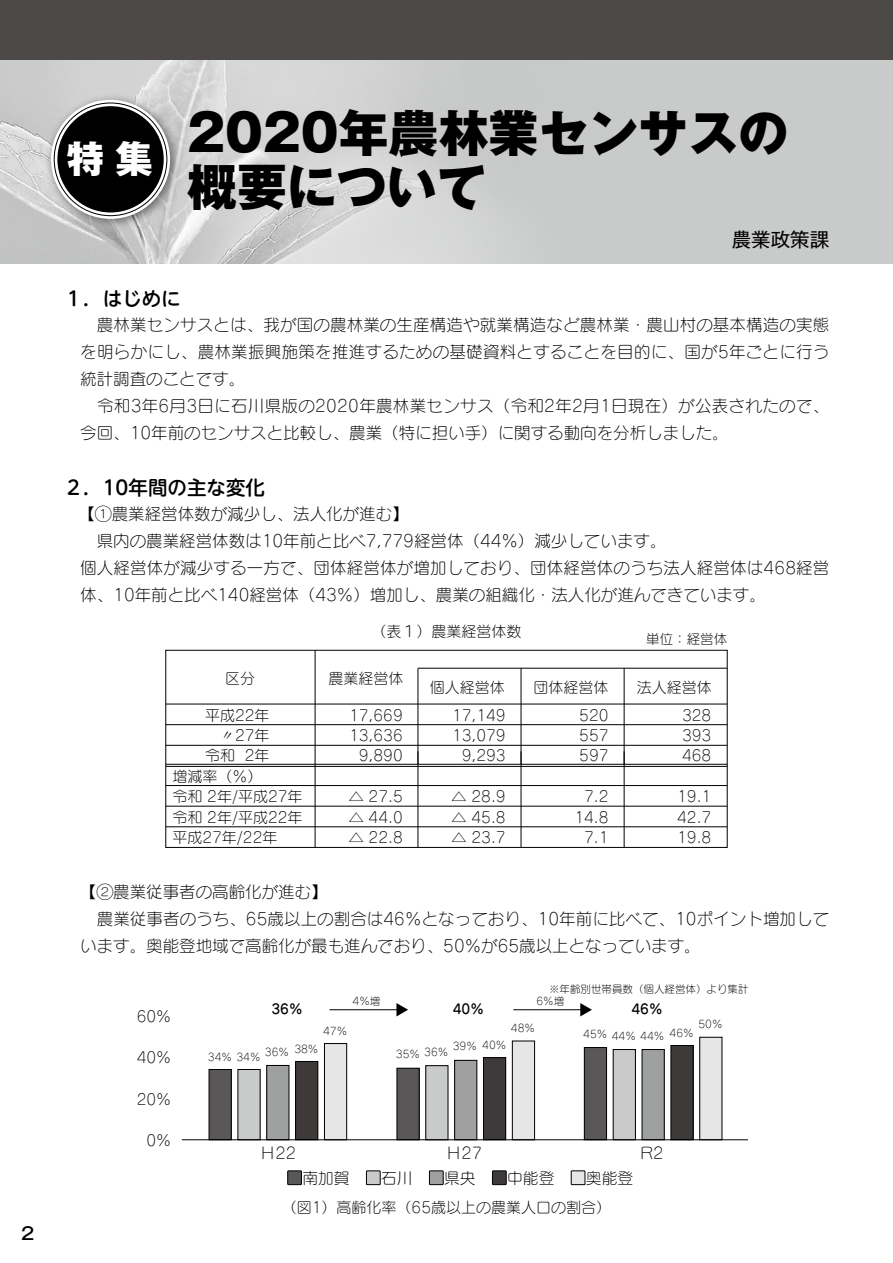
<style>
.page{position:relative;width:893px;height:1263px;background:#fff}
.page>*{position:absolute;margin:0;border:0;box-sizing:border-box;transform-origin:0 0}
.t1{font:800 49.95px "Gothic MB101 Pr 6";color:#000}
.t2{font:800 37.5px "Gothic MB101 Pr 6";color:#fff}
.t3{font:500 19.5px "UD Shin M Go Pr 6 N";color:#000}
.t4{font:19.5px "Gothic MB101 Pr 6";color:#000}
.t5{font:500 17.25px "Gothic MB101 Pr 6";color:#000}
.t6{font:16.5px/27px "Seurat Pro N L";letter-spacing:.005em;color:#000}
.t7{font:15.75px "Seurat Pro N L";color:#000}
.t8{font:15px/20.4px "Seurat Pro N L";color:#000;text-align:justify}
.t9{font:13.5px "Seurat Pro N DB";color:#000}
.t10{font:13.5px "Seurat Pro N L";color:#000}
.t11{font:10.5px "Seurat Pro N L";color:#000}
</style>
<div class="page">
<div style="left:0;top:0;width:893px;height:264px;background:#c9caca"></div>
<img style="left:0;top:60px;width:486px;height:204px">
<div style="left:0;top:0;width:893px;height:60px;background:#4c4948"></div>
<img style="left:40px;top:89px;width:145px;height:145px">
<svg style="left:51px;top:100px;width:119px;height:119px;background:#cfcfcf"></svg>
<div style="left:57px;top:106px;width:107px;height:106px;background:#000;border-radius:50%"></div>
<div style="left:165px;top:650px;width:563px;height:198px;border:1px solid #000"></div>
<hr style="left:166px;top:826px;width:561px;height:1px;background:#000">
<hr style="left:166px;top:806px;width:561px;height:1px;background:#000">
<hr style="left:166px;top:785px;width:561px;height:1px;background:#000">
<hr style="left:166px;top:766px;width:561px;height:1px;background:#000">
<hr style="left:166px;top:764px;width:561px;height:1px;background:#000">
<hr style="left:418px;top:668px;width:309px;height:1px;background:#000">
<hr style="left:166px;top:704px;width:561px;height:1px;background:#000">
<hr style="left:166px;top:724px;width:561px;height:1px;background:#000">
<hr style="left:166px;top:745px;width:561px;height:1px;background:#000">
<hr style="left:315px;top:650px;width:1px;height:197px;background:#000">
<hr style="left:418px;top:668px;width:1px;height:96px;background:#000">
<hr style="left:521px;top:668px;width:1px;height:96px;background:#000">
<hr style="left:624px;top:668px;width:1px;height:96px;background:#000">
<hr style="left:418px;top:751px;width:1px;height:96px;background:#000">
<hr style="left:521px;top:751px;width:1px;height:96px;background:#000">
<hr style="left:624px;top:751px;width:1px;height:96px;background:#000">
<div style="left:288px;top:1171px;width:13px;height:13px;background:#595757"></div>
<div style="left:287px;top:1170px;width:15px;height:15px;border:1px solid #000"></div>
<div style="left:366px;top:1171px;width:14px;height:13px;background:#c9caca"></div>
<div style="left:366px;top:1170px;width:14px;height:15px;border:1px solid #000"></div>
<div style="left:429px;top:1171px;width:14px;height:13px;background:#9fa0a0"></div>
<div style="left:429px;top:1170px;width:14px;height:15px;border:1px solid #000"></div>
<div style="left:492px;top:1171px;width:14px;height:13px;background:#3e3a39"></div>
<div style="left:492px;top:1170px;width:14px;height:15px;border:1px solid #000"></div>
<div style="left:571px;top:1171px;width:14px;height:13px;background:#e6e6e6"></div>
<div style="left:571px;top:1170px;width:14px;height:15px;border:1px solid #000"></div>
<hr style="left:329px;top:1009px;width:69px;height:1px;background:#000">
<svg style="left:396px;top:1003px;width:12px;height:13px"></svg>
<hr style="left:513px;top:1009px;width:69px;height:1px;background:#000">
<svg style="left:580px;top:1003px;width:12px;height:13px"></svg>
<div style="left:209px;top:1069px;width:22px;height:71px;background:#595757"></div>
<div style="left:209px;top:1069px;width:22px;height:71px;border:1px solid #000"></div>
<div style="left:238px;top:1069px;width:22px;height:71px;background:#c9caca"></div>
<div style="left:267px;top:1065px;width:22px;height:75px;background:#9fa0a0"></div>
<div style="left:266px;top:1065px;width:23px;height:75px;border:1px solid #000"></div>
<div style="left:296px;top:1061px;width:22px;height:79px;background:#3e3a39"></div>
<div style="left:295px;top:1061px;width:23px;height:79px;border:1px solid #000"></div>
<div style="left:324px;top:1043px;width:23px;height:97px;background:#e6e6e6"></div>
<div style="left:324px;top:1043px;width:23px;height:97px;border:1px solid #000"></div>
<div style="left:397px;top:1068px;width:22px;height:72px;background:#595757"></div>
<div style="left:397px;top:1068px;width:22px;height:72px;border:1px solid #000"></div>
<div style="left:426px;top:1066px;width:22px;height:74px;background:#c9caca"></div>
<div style="left:455px;top:1060px;width:22px;height:80px;background:#9fa0a0"></div>
<div style="left:454px;top:1060px;width:23px;height:80px;border:1px solid #000"></div>
<div style="left:483px;top:1058px;width:23px;height:82px;background:#3e3a39"></div>
<div style="left:483px;top:1057px;width:23px;height:83px;border:1px solid #000"></div>
<div style="left:512px;top:1041px;width:23px;height:99px;background:#e6e6e6"></div>
<div style="left:512px;top:1041px;width:23px;height:99px;border:1px solid #000"></div>
<div style="left:584px;top:1047px;width:23px;height:93px;background:#595757"></div>
<div style="left:584px;top:1047px;width:23px;height:93px;border:1px solid #000"></div>
<div style="left:613px;top:1049px;width:22px;height:91px;background:#c9caca"></div>
<div style="left:613px;top:1049px;width:23px;height:91px;border:1px solid #000"></div>
<div style="left:642px;top:1049px;width:22px;height:91px;background:#9fa0a0"></div>
<div style="left:671px;top:1045px;width:22px;height:95px;background:#3e3a39"></div>
<div style="left:671px;top:1045px;width:22px;height:95px;border:1px solid #000"></div>
<div style="left:700px;top:1037px;width:22px;height:103px;background:#e6e6e6"></div>
<div style="left:699px;top:1037px;width:23px;height:103px;border:1px solid #000"></div>
<hr style="left:182px;top:1139px;width:566px;height:1px;background:#000">
<p class="t5" style="left:21px;top:1219px;width:15px">2</p>
<h2 class="t2" style="left:67px;top:127px;width:88px">特集</h2>
<h1 class="t1" style="left:187px;top:92px;width:603px">2020年農林業センサスの</h1>
<h1 class="t1" style="left:187px;top:146px;width:301px">概要について</h1>
<p class="t4" style="left:732px;top:223px;width:99px">農業政策課</p>
<p class="t3" style="left:64px;top:282px;width:118px">１．はじめに</p>
<p class="t6" style="left:80px;top:310px;width:751px">　農林業センサスとは、我が国の農林業の生産構造や就業構造など農林業・農山村の基本構造の実態を明らかにし、農林業振興施策を推進するための基礎資料とすることを目的に、国が5年ごとに行う統計調査のことです。<br>　令和3年6月3日に石川県版の2020年農林業センサス（令和2年2月1日現在）が公表されたので、今回、10年前のセンサスと比較し、農業（特に担い手）に関する動向を分析しました。</p>
<p class="t3" style="left:64px;top:471px;width:203px">２．10年間の主な変化</p>
<p class="t6" style="left:79px;top:499px;width:752px">【①農業経営体数が減少し、法人化が進む【<br>　県内の農業経営体数は10年前と比べ7,779経営体（44％）減少しています。<br>個人経営体が減少する一方で、団体経営体が増加しており、団体経営体のうち法人経営体は468経営体、10年前と比べ140経営体（43％）増加し、農業の組織化・法人化が進んできています。</p>
<p class="t8" style="left:225px;top:668px;width:31px">区分</p>
<p class="t8" style="left:205px;top:704px;width:66px;text-align:right">平成22年　〃27年<br>2年</p>
<p class="t8" style="left:205px;top:745px;width:31px">令和</p>
<p class="t8" style="left:172px;top:766px;width:132px;text-align:left">増減率)％(<br>令和 2年/平成27年令和 2年/平成22年平成27年/22年</p>
<p class="t8" style="left:371px;top:620px;width:152px">（表１）農業経営体数</p>
<p class="t8" style="left:328px;top:668px;width:77px">農業経営体</p>
<p class="t8" style="left:349px;top:704px;width:55px;text-align:right">17,669<br>13,636<br>9,890</p>
<p class="t8" style="left:349px;top:786px;width:56px">△ 27.5 △ 44.0 △ 22.8</p>
<p class="t8" style="left:430px;top:676px;width:76px">個人経営体</p>
<p class="t8" style="left:452px;top:704px;width:55px;text-align:right">17,149<br>13,079<br>9,293</p>
<p class="t8" style="left:452px;top:786px;width:55px">△ 28.9 △ 45.8 △ 23.7</p>
<p class="t8" style="left:533px;top:676px;width:76px">団体経営体</p>
<p class="t8" style="left:579px;top:704px;width:31px">520<br>557<br>597</p>
<p class="t8" style="left:574px;top:786px;width:36px;text-align:right">7.2<br>14.8<br>7.1</p>
<p class="t10" style="left:646px;top:631px;width:82px">単位：経営体</p>
<p class="t8" style="left:637px;top:676px;width:76px">法人経営体</p>
<p class="t8" style="left:682px;top:704px;width:31px">328<br>393<br>468</p>
<p class="t8" style="left:677px;top:786px;width:36px">19.1<br>42.7<br>19.8</p>
<p class="t6" style="left:80px;top:877px;width:750px">【②農業従事者の高齢化が進む【<br>　農業従事者のうち、65歳以上の割合は46％となっており、10年前に比べて、10ポイント増加しています。奥能登地域で高齢化が最も進んでおり、50％が65歳以上となっています。</p>
<p class="t8" style="left:137px;top:1006px;width:36px">60%</p>
<p class="t8" style="left:137px;top:1047px;width:36px">40%</p>
<p class="t8" style="left:137px;top:1088px;width:36px">20%</p>
<p class="t8" style="left:146px;top:1129px;width:26px">0%</p>
<p class="t11" style="left:549px;top:982px;width:201px">※年齢別世帯員数（個人経営体）より集計</p>
<p class="t9" style="left:272px;top:1000px;width:33px">36%</p>
<p class="t11" style="left:353px;top:995px;width:29px">4%増</p>
<p class="t9" style="left:453px;top:1000px;width:33px">40%</p>
<p class="t11" style="left:536px;top:995px;width:29px">6%増</p>
<p class="t9" style="left:631px;top:1000px;width:33px">46%</p>
<p class="t11" style="left:323px;top:1024px;width:26px">47%</p>
<p class="t11" style="left:294px;top:1042px;width:26px">38%</p>
<p class="t11" style="left:265px;top:1045px;width:26px">36%</p>
<p class="t11" style="left:208px;top:1050px;width:54px">34% 34%</p>
<p class="t11" style="left:511px;top:1022px;width:26px">48%</p>
<p class="t11" style="left:482px;top:1038px;width:26px">40%</p>
<p class="t11" style="left:453px;top:1040px;width:26px">39%</p>
<p class="t11" style="left:424px;top:1046px;width:26px">36%</p>
<p class="t11" style="left:396px;top:1047px;width:26px">35%</p>
<p class="t11" style="left:698px;top:1017px;width:26px">50%</p>
<p class="t11" style="left:670px;top:1026px;width:26px">46%</p>
<p class="t11" style="left:583px;top:1027px;width:26px">45%</p>
<p class="t11" style="left:612px;top:1029px;width:54px">44% 44%</p>
<p class="t7" style="left:260px;top:1143px;width:38px">Ｈ22</p>
<p class="t7" style="left:446px;top:1143px;width:38px">Ｈ27</p>
<p class="t7" style="left:641px;top:1143px;width:24px">R2</p>
<p class="t7" style="left:302px;top:1167px;width:64px">南加賀　</p>
<p class="t7" style="left:381px;top:1167px;width:49px">石川　</p>
<p class="t7" style="left:444px;top:1167px;width:49px">県央　</p>
<p class="t7" style="left:507px;top:1167px;width:64px">中能登　</p>
<p class="t7" style="left:586px;top:1167px;width:49px">奥能登</p>
<p class="t8" style="left:282px;top:1197px;width:331px">（図1）高齢化率（65歳以上の農業人口の割合(</p>
</div>
